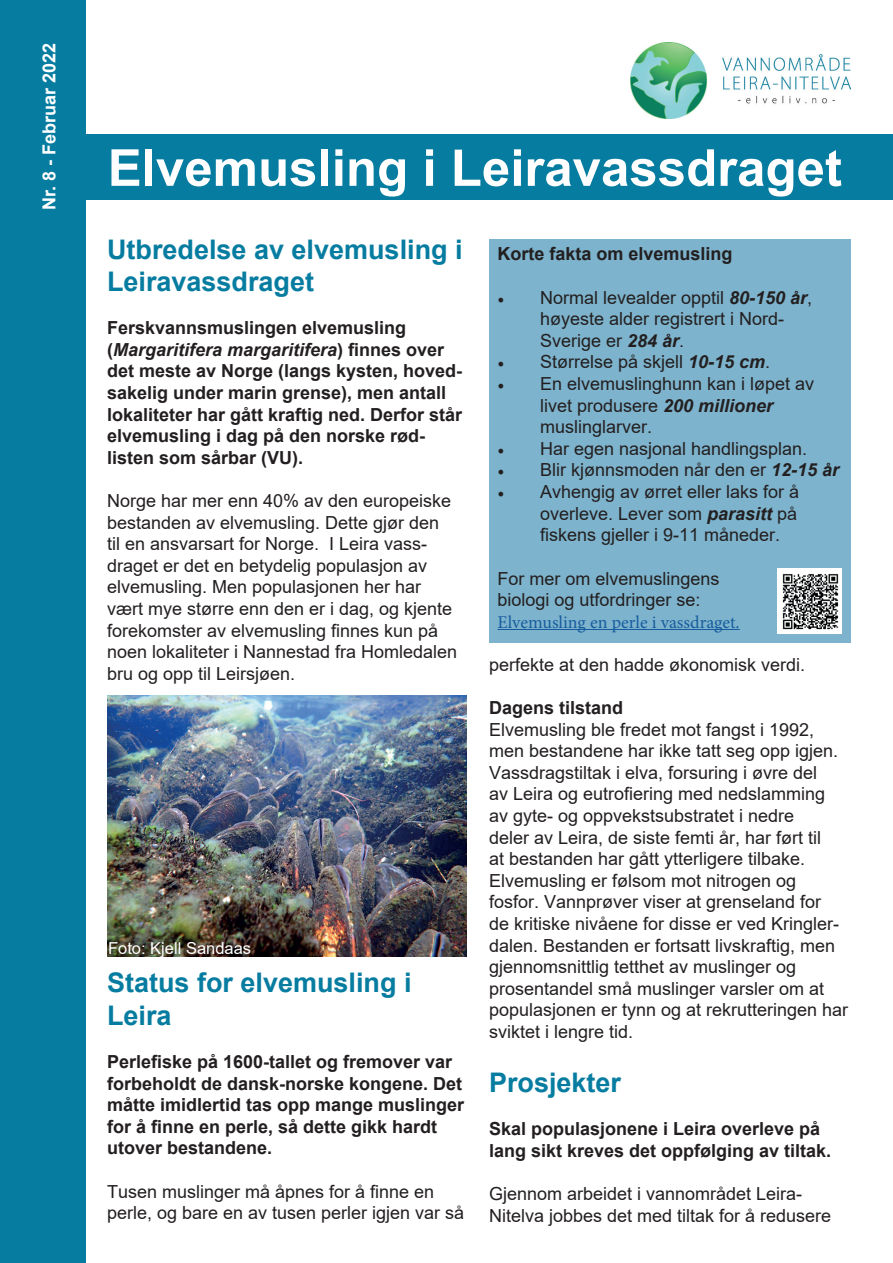
<style>
.page{position:relative;width:893px;height:1263px;background:#fff}
.page>*{position:absolute;margin:0;border:0;box-sizing:border-box;transform-origin:0 0}
.t1{font:700 51px "Arial";color:#fff}
.t2{font:700 27px/32.4px "Arial";color:#067ca0}
.t3{font:18px/21.6px "Arial";color:#231f20}
.t4{font:700 18px/21.6px "Arial";color:#231f20}
.t5{font:18px "Minion Pro";color:#175d9e}
.t6{font:700 18px "Arial";color:#fff}
.t7{font:16.5px "Arial";color:#fff}
.s1{font-style:italic}
.s2{font-family:"Minion Pro"}
.s3{font-weight:700;font-style:italic}
</style>
<div class="page">
<div style="left:0;top:0;width:85px;height:1263px;background:#067ca0"></div>
<img style="left:630px;top:43px;width:220px;height:76px">
<div style="left:0;top:135px;width:893px;height:65px;background:#067ca0"></div>
<div style="left:489px;top:239px;width:361px;height:404px;background:#7db3cc"></div>
<hr style="left:497px;top:629px;width:243px;height:1px;background:#175d9e">
<img style="left:777px;top:568px;width:65px;height:66px">
<img style="left:107px;top:695px;width:359px;height:262px">
<p class="t6" style="left:37px;top:210px;width:169px;rotate:-90deg">Nr. 8 - Februar 2022</p>
<h1 class="t1" style="left:108px;top:132px;width:736px">Elvemusling i Leiravassdraget</h1>
<h2 class="t2" style="left:107px;top:233px;width:357px">Utbredelse av elvemusling i<br>Leiravassdraget</h2>
<p class="t4" style="left:107px;top:317px;width:357px">Ferskvannsmuslingen elvemusling (<span class="s1">Margaritifera margaritifera</span>) finnes over det meste av Norge (langs kysten, hoved&shy;sakelig under marin grense), men antall lokaliteter har gått kraftig ned. Derfor står elvemusling i dag på den norske rød&shy;listen som sårbar (VU).</p>
<p class="t3" style="left:107px;top:490px;width:352px">Norge har mer enn 40% av den europeiske bestanden av elvemusling. Dette gjør den<br>til en ansvarsart for Norge. I Leira vass&shy;draget er det en betydelig populasjon av elvemusling. Men populasjonen her har vært mye større enn den er i dag, og kjente forekomster av elvemusling finnes kun på noen lokaliteter i Nannestad fra Homledalen bru og opp til Leirsjøen.</p>
<p class="t7" style="left:108px;top:936px;width:145px">Foto: Kjell Sandaas</p>
<h2 class="t2" style="left:107px;top:967px;width:306px">Status for elvemusling i<br>Leira</h2>
<p class="t4" style="left:107px;top:1051px;width:359px">Perlefiske på 1600-tallet og fremover var forbeholdt de dansk-norske kongene. Det måtte imidlertid tas opp mange muslinger for å finne en perle, så dette gikk hardt utover bestandene.</p>
<p class="t3" style="left:107px;top:1180px;width:359px">Tusen muslinger må åpnes for å finne en perle, og bare en av tusen perler igjen var så</p>
<p class="t4" style="left:497px;top:244px;width:237px">Korte fakta om elvemusling</p>
<p class="t3" style="left:540px;top:286px;width:280px;text-indent:-43px"><span class="s2">•</span> Normal levealder opptil <span class="s3">80-150 år</span>, - høyeste alder registrert i Nord--<br>Sverige er <span class="s3">284 år</span>.</p>
<p class="t3" style="left:497px;top:351px;width:274px"><span class="s2">•</span> Størrelse på skjell <span class="s3">10-15 cm</span>.</p>
<p class="t3" style="left:540px;top:373px;width:276px;text-indent:-43px"><span class="s2">•</span> En elvemuslinghunn kan i løpet av livet produsere <span class="s3">200 millioner </span>muslinglarver.</p>
<p class="t3" style="left:497px;top:438px;width:311px"><span class="s2">•</span> Har egen nasjonal handlingsplan.</p>
<p class="t3" style="left:497px;top:459px;width:343px"><span class="s2">•</span> Blir kjønnsmoden når den er <span class="s3">12-15 år</span></p>
<p class="t3" style="left:540px;top:481px;width:261px;text-align:justify;text-indent:-43px"><span class="s2">•</span> Avhengig av ørret eller laks for å overleve. Lever som <span class="s3">parasitt</span> på fiskens gjeller i 9-11 måneder.</p>
<p class="t3" style="left:497px;top:567px;width:224px">For mer om elvemuslingens biologi og utfordringer se:</p>
<p class="t5" style="left:497px;top:610px;width:244px">Elvemusling en perle i vassdraget.</p>
<p class="t3" style="left:489px;top:654px;width:318px">perfekte at den hadde økonomisk verdi.</p>
<p class="t4" style="left:489px;top:697px;width:136px">Dagens tilstand</p>
<p class="t3" style="left:489px;top:718px;width:361px">Elvemusling ble fredet mot fangst i 1992, men bestandene har ikke tatt seg opp igjen.<br>Vassdragstiltak i elva, forsuring i øvre del<br>av Leira og eutrofiering med nedslamming av gyte- og oppvekstsubstratet i nedre<br>deler av Leira, de siste femti år, har ført til<br>at bestanden har gått ytterligere tilbake.<br>Elvemusling er følsom mot nitrogen og fosfor. Vannprøver viser at grenseland for<br>de kritiske nivåene for disse er ved Kringler&shy;dalen. Bestanden er fortsatt livskraftig, men gjennomsnittlig tetthet av muslinger og prosentandel små muslinger varsler om at populasjonen er tynn og at rekrutteringen har sviktet i lengre tid.</p>
<h2 class="t2" style="left:489px;top:1067px;width:134px">Prosjekter</h2>
<p class="t4" style="left:489px;top:1118px;width:344px">Skal populasjonene i Leira overleve på lang sikt kreves det oppfølging av tiltak.</p>
<p class="t3" style="left:489px;top:1183px;width:344px">Gjennom arbeidet i vannområdet Leira-<br>Nitelva jobbes det med tiltak for å redusere</p>
</div>
